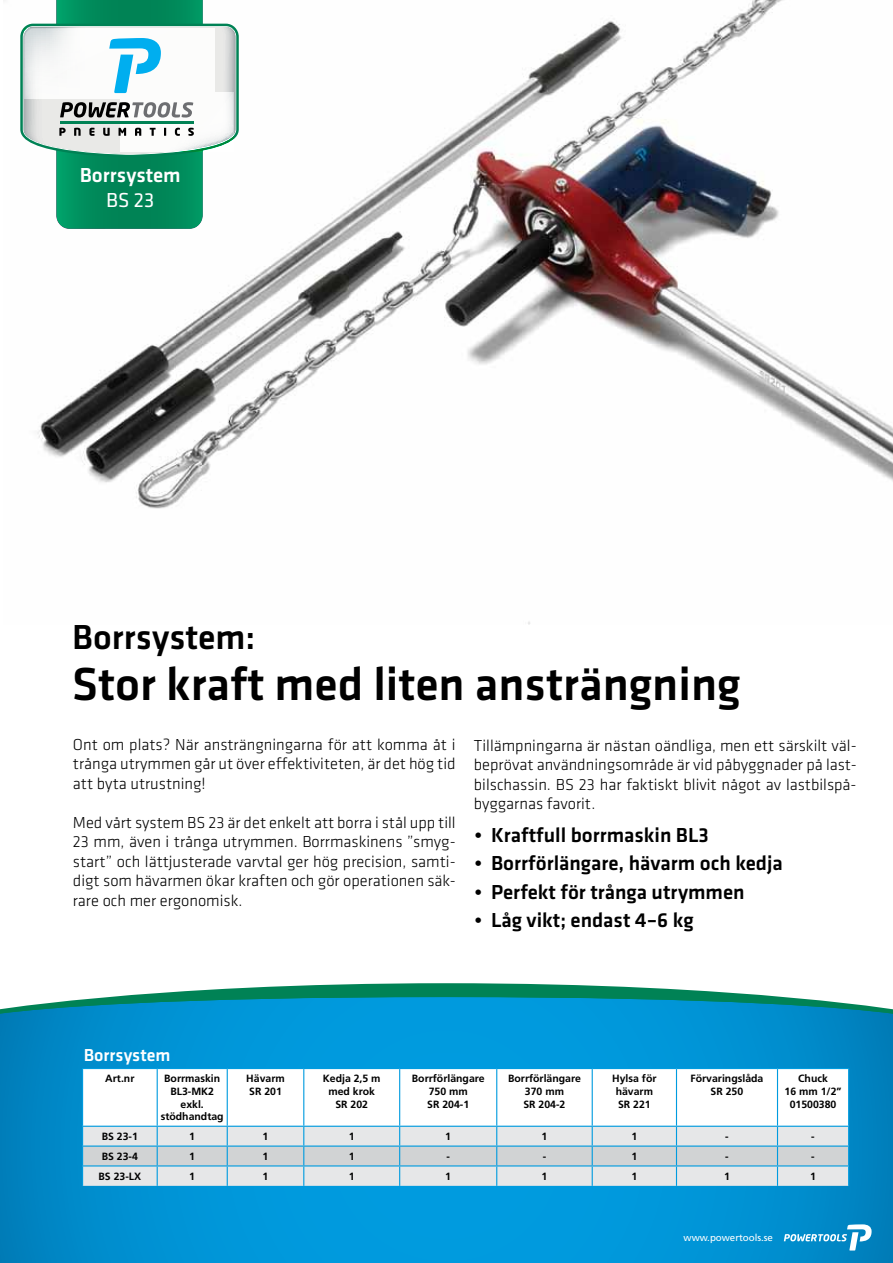
<style>
.page{position:relative;width:893px;height:1263px;background:#fff}
.page>*{position:absolute;margin:0;border:0;box-sizing:border-box;transform-origin:0 0}
.t1{font:500 48px "Klavika";color:#000}
.t2{font:500 36px "Klavika";color:#000}
.t3{font:500 21px "Klavika";color:#000}
.t4{font:500 21px "Klavika";color:#fff}
.t5{font:21px "Klavika";color:#fff}
.t6{font:500 18px "Klavika";color:#fff}
.t7{font:300 16.5px/19.5px "Klavika";color:#000;text-align:justify}
.t8{font:700 10.5px/12.6px "Frutiger";color:#000;text-align:center}
.t9{font:9.75px "Frutiger";letter-spacing:-.005em;color:#fff}
</style>
<div class="page">
<img style="left:37px;top:0;width:856px;height:624px">
<svg style="left:110px;top:983px;width:672px;height:14px;fill:#008255"></svg>
<svg style="left:0;top:997px;width:893px;height:266px;background:#0292d0"></svg>
<svg style="left:82px;top:1068px;width:767px;height:118px"></svg>
<svg style="left:20px;top:0;width:219px;height:229px"></svg>
<svg style="left:784px;top:1224px;width:88px;height:26px;background:#3aa3d3"></svg>
<p class="t4" style="left:80px;top:167px;width:103px">Borrsystem</p>
<p class="t5" style="left:106px;top:188px;width:50px">BS 23</p>
<h2 class="t2" style="left:72px;top:623px;width:185px">Borrsystem:</h2>
<h1 class="t1" style="left:72px;top:666px;width:670px">Stor kraft med liten ansträngning</h1>
<p class="t7" style="left:73px;top:736px;width:384px">Ont om plats? När ansträngningarna för att komma åt i trånga utrymmen går ut över effektiviteten, är det hög tid att byta utrustning!</p>
<p class="t7" style="left:73px;top:814px;width:384px">Med vårt system BS 23 är det enkelt att borra i stål upp till 23 mm, även i trånga utrymmen. Borrmaskinens ”smyg&shy;start” och lättjusterade varvtal ger hög precision, samti&shy;digt som hävarmen ökar kraften och gör operationen säk&shy;rare och mer ergonomisk.</p>
<p class="t7" style="left:474px;top:737px;width:384px">Tillämpningarna är nästan oändliga, men ett särskilt väl&shy;beprövat användningsområde är vid påbyggnader på last&shy;bilschassin. BS 23 har faktiskt blivit något av lastbilspå&shy;byggarnas favorit.</p>
<p class="t3" style="left:474px;top:827px;width:236px">• Kraftfull borrmaskin BL3</p>
<p class="t3" style="left:474px;top:855px;width:310px">• Borrförlängare, hävarm och kedja</p>
<p class="t3" style="left:474px;top:884px;width:272px">• Perfekt för trånga utrymmen</p>
<p class="t3" style="left:474px;top:912px;width:221px">• Låg vikt; endast 4–6 kg</p>
<p class="t6" style="left:84px;top:1048px;width:88px">Borrsystem</p>
<p class="t8" style="left:105px;top:1073px;width:31px">Art.nr</p>
<p class="t8" style="left:161px;top:1073px;width:65px">Borrmaskin<br>BL3-MK2 exkl. stödhandtag</p>
<p class="t8" style="left:246px;top:1073px;width:40px;text-align:left">Hävarm<br>SR 201</p>
<p class="t8" style="left:323px;top:1073px;width:59px">Kedja 2,5 m med krok<br>SR 202</p>
<p class="t8" style="left:412px;top:1073px;width:74px">Borrförlängare<br>750 mm<br>SR 204-1</p>
<p class="t8" style="left:508px;top:1073px;width:74px">Borrförlängare<br>370 mm<br>SR 204-2</p>
<p class="t8" style="left:612px;top:1073px;width:46px">Hylsa för hävarm<br>SR 221</p>
<p class="t8" style="left:690px;top:1073px;width:74px">Förvaringslåda<br>SR 250</p>
<p class="t8" style="left:784px;top:1073px;width:58px">Chuck<br>16 mm 1/2”<br>01500380</p>
<p class="t8" style="left:102px;top:1131px;width:38px">BS 23-1</p>
<p class="t8" style="left:189px;top:1131px;width:7px">1</p>
<p class="t8" style="left:263px;top:1131px;width:7px">1</p>
<p class="t8" style="left:349px;top:1131px;width:7px">1</p>
<p class="t8" style="left:445px;top:1131px;width:7px">1</p>
<p class="t8" style="left:541px;top:1131px;width:7px">1</p>
<p class="t8" style="left:631px;top:1131px;width:7px">1</p>
<p class="t8" style="left:725px;top:1131px;width:5px">-</p>
<p class="t8" style="left:811px;top:1131px;width:5px">-</p>
<p class="t8" style="left:102px;top:1151px;width:38px">BS 23-4</p>
<p class="t8" style="left:189px;top:1151px;width:7px">1</p>
<p class="t8" style="left:263px;top:1151px;width:7px">1</p>
<p class="t8" style="left:349px;top:1151px;width:7px">1</p>
<p class="t8" style="left:446px;top:1151px;width:5px">-</p>
<p class="t8" style="left:543px;top:1151px;width:5px">-</p>
<p class="t8" style="left:631px;top:1151px;width:7px">1</p>
<p class="t8" style="left:725px;top:1151px;width:5px">-</p>
<p class="t8" style="left:811px;top:1151px;width:5px">-</p>
<p class="t8" style="left:99px;top:1170px;width:44px">BS 23-LX</p>
<p class="t8" style="left:189px;top:1170px;width:7px">1</p>
<p class="t8" style="left:263px;top:1170px;width:7px">1</p>
<p class="t8" style="left:349px;top:1170px;width:7px">1</p>
<p class="t8" style="left:445px;top:1170px;width:7px">1</p>
<p class="t8" style="left:541px;top:1170px;width:7px">1</p>
<p class="t8" style="left:631px;top:1170px;width:7px">1</p>
<p class="t8" style="left:724px;top:1170px;width:7px">1</p>
<p class="t8" style="left:810px;top:1170px;width:7px">1</p>
<p class="t9" style="left:684px;top:1234px;width:91px">www.powertools.se</p>
</div>
